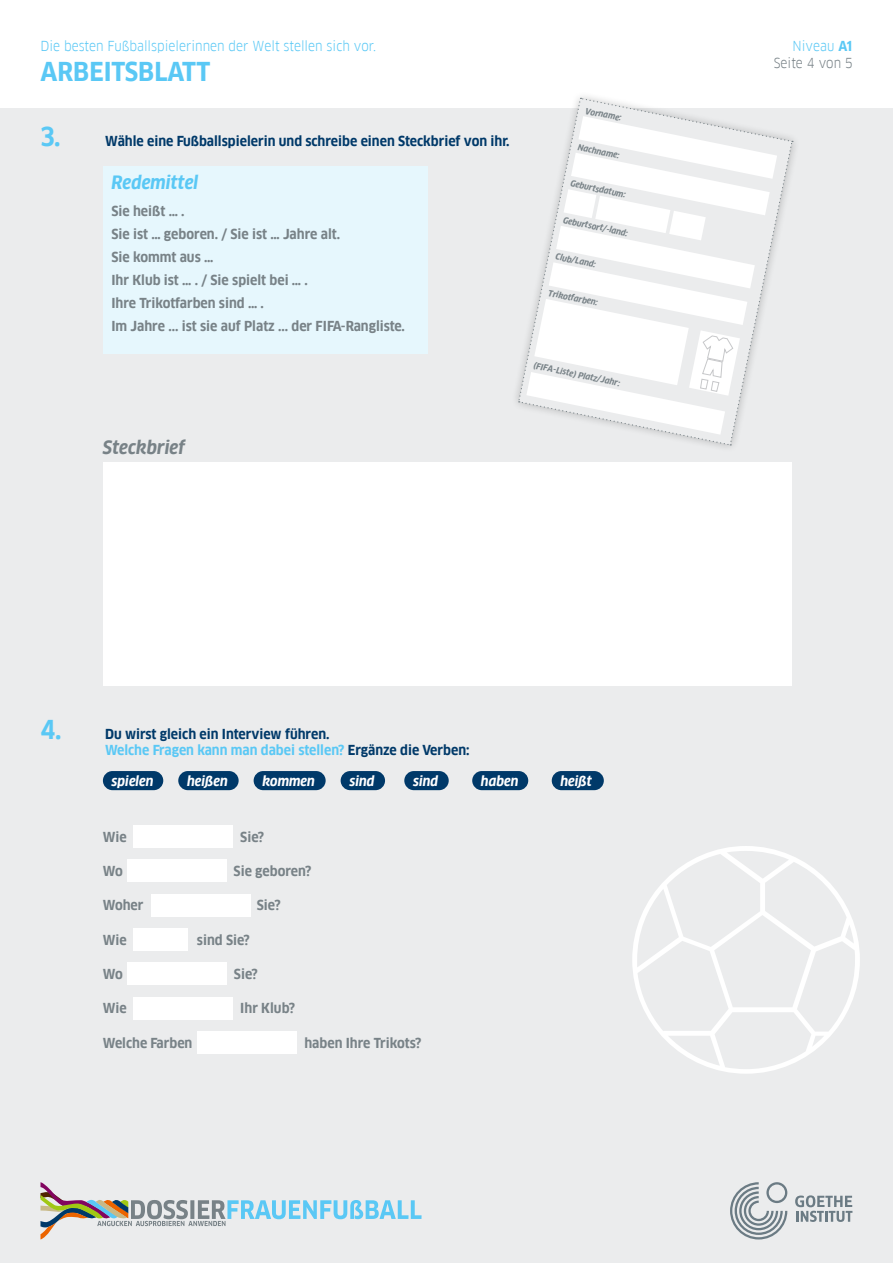
<style>
.page{position:relative;width:893px;height:1263px;background:#fff}
.page>*{position:absolute;margin:0;border:0;box-sizing:border-box;transform-origin:0 0}
.t1{font:700 25.5px "Goethe FF Clan";color:#5ac8f5}
.t2{font:italic 700 18px "Goethe FF Clan";color:#5ac8f5}
.t3{font:italic 700 18px "Goethe FF Clan";color:#788287}
.t4{font:700 13.5px/23px "Goethe FF Clan";color:#788287}
.t5{font:700 13.5px/16.2px "Goethe FF Clan";color:#003969}
.t6{font:13.5px "Goethe FF Clan";color:#5ac8f5}
.t7{font:italic 700 13.5px "Goethe FF Clan";color:#fff}
.t8{font:13.5px/16.5px "Goethe FF Clan";color:#788287;text-align:right}
.t9{font:italic 700 8.4px "Goethe FF Clan";color:#788287}
.s1{font-size:25.5px;color:#5ac8f5}
.s2{color:#5ac8f5}
.s3{font-weight:700;color:#5ac8f5}
</style>
<div class="page">
<div style="left:0;top:108px;width:893px;height:1155px;background:#ebeced"></div>
<svg style="left:730px;top:1182px;width:57px;height:57px"></svg>
<svg style="left:795px;top:1195px;width:57px;height:27px"></svg>
<svg style="left:40px;top:1182px;width:382px;height:57px"></svg>
<div style="left:103px;top:166px;width:325px;height:188px;background:#e6f7fd"></div>
<div style="left:103px;top:462px;width:688px;height:224px;background:#fff"></div>
<div style="left:510px;top:90px;width:290px;height:363px;background:#000;opacity:.23"></div>
<svg style="left:518px;top:97px;width:275px;height:349px"></svg>
<div style="left:103px;top:771px;width:60px;height:19px;background:#003969;border-radius:10px"></div>
<div style="left:178px;top:771px;width:61px;height:19px;background:#003969;border-radius:10px"></div>
<div style="left:254px;top:771px;width:72px;height:19px;background:#003969;border-radius:10px"></div>
<div style="left:341px;top:771px;width:44px;height:19px;background:#003969;border-radius:10px"></div>
<div style="left:404px;top:771px;width:45px;height:19px;background:#003969;border-radius:10px"></div>
<div style="left:472px;top:771px;width:56px;height:19px;background:#003969;border-radius:10px"></div>
<div style="left:552px;top:771px;width:52px;height:19px;background:#003969;border-radius:10px"></div>
<div style="left:133px;top:825px;width:99px;height:22px;background:#fff"></div>
<div style="left:133px;top:997px;width:99px;height:22px;background:#fff"></div>
<div style="left:133px;top:928px;width:55px;height:22px;background:#fff"></div>
<div style="left:127px;top:859px;width:99px;height:23px;background:#fff"></div>
<div style="left:127px;top:962px;width:99px;height:23px;background:#fff"></div>
<div style="left:151px;top:894px;width:99px;height:22px;background:#fff"></div>
<div style="left:198px;top:1031px;width:99px;height:22px;background:#fff"></div>
<svg style="left:632px;top:846px;width:228px;height:228px"></svg>
<p class="t6" style="left:40px;top:38px;width:337px">Die besten Fußballspielerinnen der Welt stellen sich vor.</p>
<h1 class="t1" style="left:40px;top:57px;width:171px">ARBEITSBLATT</h1>
<p class="t5" style="left:40px;top:133px;width:471px"><span class="s1">3.</span> Wähle eine Fußballspielerin und schreibe einen Steckbrief von ihr.</p>
<h2 class="t2" style="left:111px;top:172px;width:88px">Redemittel</h2>
<p class="t4" style="left:111px;top:200px;width:295px">Sie heißt … .<br>Sie ist … geboren. / Sie ist … Jahre alt.<br>Sie kommt aus …<br>Ihr Klub ist … . / Sie spielt bei … .<br>Ihre Trikotfarben sind … .<br>Im Jahre ... ist sie auf Platz ... der FIFA-Rangliste.</p>
<h2 class="t3" style="left:103px;top:436px;width:83px">Steckbrief</h2>
<p class="t9" style="left:586px;top:106px;width:38px;rotate:11deg">Vorname:</p>
<p class="t9" style="left:579px;top:142px;width:44px;rotate:11deg">Nachname:</p>
<p class="t9" style="left:572px;top:179px;width:58px;rotate:11deg">Geburtsdatum:</p>
<p class="t9" style="left:564px;top:215px;width:67px;rotate:11deg">Geburtsort/-land:</p>
<p class="t9" style="left:557px;top:252px;width:42px;rotate:11deg">Club/Land:</p>
<p class="t9" style="left:549px;top:288px;width:52px;rotate:11deg">Trikotfarben:</p>
<p class="t9" style="left:534px;top:361px;width:90px;rotate:11deg">(FIFA-Liste) Platz/Jahr:</p>
<p class="t5" style="left:105px;top:726px;width:366px;text-indent:-64px"><span class="s1">4.</span> Du wirst gleich ein Interview führen.<br><span class="s2">Welche Fragen kann man dabei stellen?</span> Ergänze die Verben:</p>
<p class="t7" style="left:112px;top:773px;width:43px">spielen</p>
<p class="t7" style="left:187px;top:773px;width:42px">heißen</p>
<p class="t7" style="left:262px;top:773px;width:54px">kommen</p>
<p class="t7" style="left:349px;top:773px;width:27px">sind</p>
<p class="t7" style="left:413px;top:773px;width:27px">sind</p>
<p class="t7" style="left:481px;top:773px;width:39px">haben</p>
<p class="t7" style="left:560px;top:773px;width:33px">heißt</p>
<p class="t4" style="left:103px;top:825px;width:25px">Wie</p>
<p class="t4" style="left:240px;top:825px;width:25px">Sie?</p>
<p class="t4" style="left:103px;top:860px;width:21px">Wo</p>
<p class="t4" style="left:234px;top:860px;width:79px">Sie geboren?</p>
<p class="t4" style="left:103px;top:894px;width:42px">Woher</p>
<p class="t4" style="left:257px;top:894px;width:25px">Sie?</p>
<p class="t4" style="left:103px;top:928px;width:25px">Wie</p>
<p class="t4" style="left:197px;top:928px;width:54px">sind Sie?</p>
<p class="t4" style="left:103px;top:963px;width:21px">Wo</p>
<p class="t4" style="left:234px;top:963px;width:25px">Sie?</p>
<p class="t4" style="left:103px;top:997px;width:25px">Wie</p>
<p class="t4" style="left:240px;top:997px;width:56px">Ihr Klub?</p>
<p class="t4" style="left:103px;top:1031px;width:91px">Welche Farben</p>
<p class="t4" style="left:304px;top:1031px;width:118px">haben Ihre Trikots?</p>
<p class="t8" style="left:774px;top:38px;width:80px"><span class="s2">Niveau</span> <span class="s3">A1<br></span>Seite 4 von 5</p>
</div>
